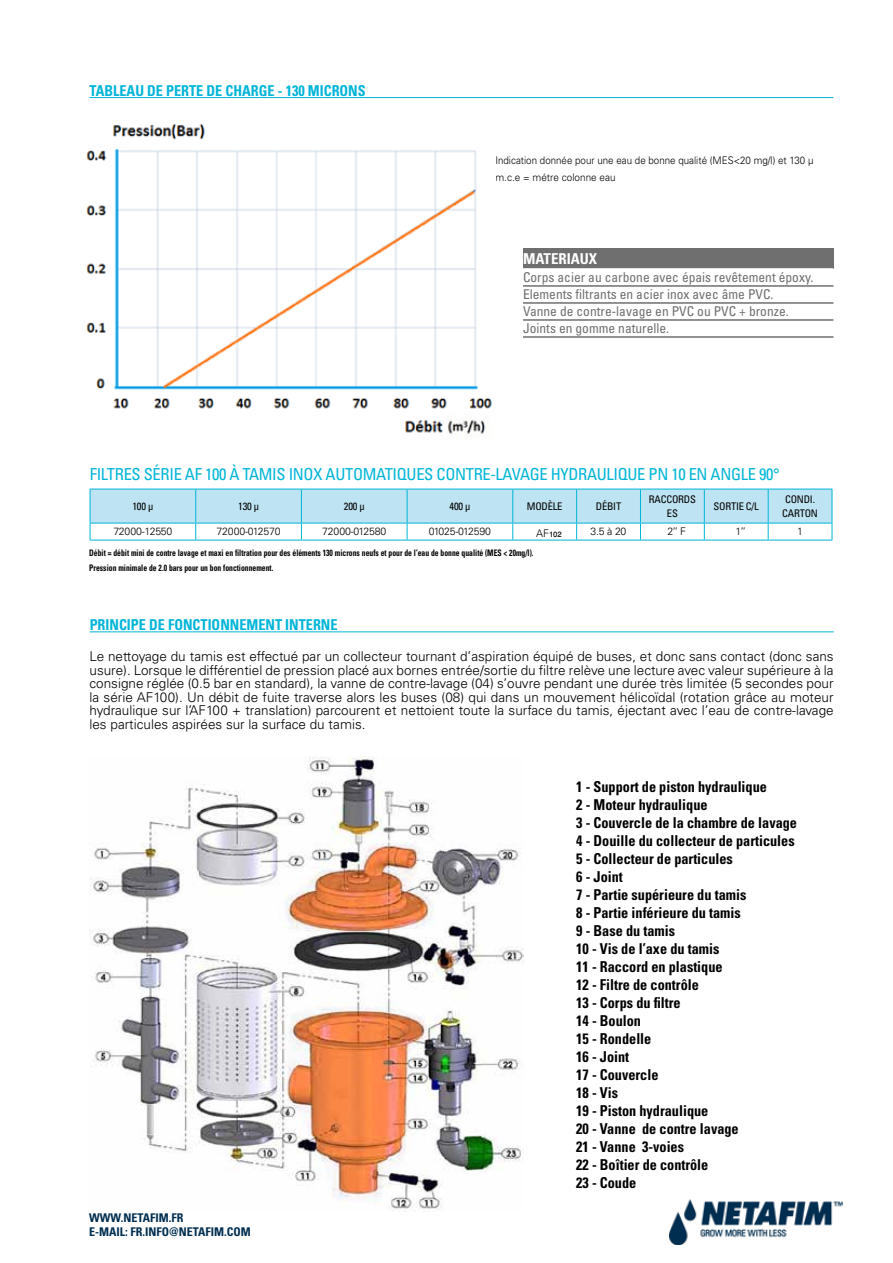
<style>
.page{position:relative;width:893px;height:1263px;background:#fff}
.page>*{position:absolute;margin:0;border:0;box-sizing:border-box;transform-origin:0 0}
.t1{font:condensed 16.5px "Univers LT Std";letter-spacing:-.02em;color:#00b5d8}
.t2{font:700 condensed 15px/18px "Univers LT Std";color:#000;scale:.95 1}
.t3{font:700 condensed 15px "Univers LT Std";color:#00b5d8;scale:.95 1}
.t4{font:700 condensed 15px "Univers LT Std";color:#fff}
.t5{font:300 13.5px/13.5px "Univers LT Std";color:#000;text-align:justify}
.t6{font:condensed 13.5px/17px "Univers LT Std";color:#706f6f}
.t7{font:700 condensed 12px/14.4px "Univers LT Std";color:#002e51}
.t8{font:300 10.5px/16.6px "Univers LT Std";color:#000;scale:.93 1}
.t9{font:condensed 10.5px/13.5px "Univers LT Std";letter-spacing:-.02em;color:#000;text-align:center}
.t10{font:300 10.5px "Univers LT Std";letter-spacing:-.02em;color:#000}
.t11{font:300 10.5px "Univers LT Std";color:#000}
.t12{font:500 10.5px "Win Soft Pro";color:#000}
.t13{font:700 condensed 9px/15px "Univers LT Std";color:#000;scale:.85 1}
.s1{font-family:"Univers LT Std";font-weight:300}
</style>
<div class="page">
<div style="left:523px;top:249px;width:310px;height:20px;background:#706f6f"></div>
<hr style="left:523px;top:268px;width:310px;height:2px;background:#fff">
<hr style="left:523px;top:285px;width:310px;height:2px;background:#706f6f">
<hr style="left:523px;top:302px;width:310px;height:2px;background:#706f6f">
<hr style="left:523px;top:319px;width:310px;height:2px;background:#706f6f">
<hr style="left:523px;top:336px;width:310px;height:2px;background:#706f6f">
<hr style="left:89px;top:97px;width:744px;height:1px;background:#00b5d8">
<hr style="left:90px;top:631px;width:744px;height:1px;background:#00b5d8">
<svg style="left:90px;top:489px;width:743px;height:51px"></svg>
<hr style="left:513px;top:540px;width:64px;height:1px;background:#00b5d8">
<hr style="left:577px;top:540px;width:63px;height:1px;background:#00b5d8">
<hr style="left:640px;top:540px;width:64px;height:1px;background:#00b5d8">
<hr style="left:704px;top:540px;width:64px;height:1px;background:#00b5d8">
<hr style="left:768px;top:540px;width:64px;height:1px;background:#00b5d8">
<hr style="left:90px;top:540px;width:106px;height:1px;background:#00b5d8">
<hr style="left:196px;top:540px;width:105px;height:1px;background:#00b5d8">
<hr style="left:301px;top:540px;width:106px;height:1px;background:#00b5d8">
<hr style="left:407px;top:540px;width:106px;height:1px;background:#00b5d8">
<img style="left:89px;top:756px;width:435px;height:454px">
<img style="left:86px;top:124px;width:406px;height:314px">
<img style="left:669px;top:1199px;width:173px;height:45px">
<p class="t3" style="left:89px;top:81px;width:292px">TABLEAU DE PERTE DE CHARGE - 130 MICRONS</p>
<p class="t8" style="left:495px;top:152px;width:343px">Indication donnée pour une eau de bonne qualité (MES&lt;20 mg/l) et 130 µ m.c.e = métre colonne eau</p>
<p class="t4" style="left:523px;top:249px;width:76px">MATERIAUX</p>
<p class="t6" style="left:523px;top:269px;width:292px">Corps acier au carbone avec épais revêtement époxy.<br>Elements filtrants en acier inox avec âme PVC.<br>Vanne de contre-lavage en PVC ou PVC + bronze.<br>Joints en gomme naturelle.</p>
<p class="t1" style="left:90px;top:464px;width:691px">FILTRES SÉRIE AF 100 À TAMIS INOX AUTOMATIQUES CONTRE-LAVAGE HYDRAULIQUE PN 10 EN ANGLE 90°</p>
<p class="t9" style="left:133px;top:499px;width:22px">100 µ</p>
<p class="t9" style="left:238px;top:499px;width:22px">130 µ</p>
<p class="t9" style="left:344px;top:499px;width:22px">200 µ</p>
<p class="t9" style="left:450px;top:499px;width:22px">400 µ</p>
<p class="t9" style="left:527px;top:499px;width:37px">MODÈLE</p>
<p class="t9" style="left:596px;top:499px;width:27px">DÉBIT</p>
<p class="t9" style="left:649px;top:492px;width:48px">RACCORDS<br>ES</p>
<p class="t9" style="left:713px;top:499px;width:47px">SORTIE C/L</p>
<p class="t9" style="left:782px;top:492px;width:37px;text-align:left">CONDI.<br>CARTON</p>
<p class="t10" style="left:113px;top:525px;width:61px">72000-12550</p>
<p class="t10" style="left:217px;top:525px;width:65px">72000-012570</p>
<p class="t10" style="left:322px;top:525px;width:65px">72000-012580</p>
<p class="t10" style="left:429px;top:525px;width:63px">01025-012590</p>
<p class="t12" style="left:536px;top:526px;width:27px"><span class="s1">AF</span>102</p>
<p class="t11" style="left:591px;top:525px;width:37px">3.5 à 20</p>
<p class="t11" style="left:667px;top:525px;width:20px">2’’ F</p>
<p class="t11" style="left:735px;top:525px;width:12px">1’’</p>
<p class="t11" style="left:797px;top:525px;width:7px">1</p>
<p class="t13" style="left:89px;top:545px;width:524px">Débit = débit mini de contre lavage et maxi en filtration pour des éléments 130 microns neufs et pour de l’eau de bonne qualité (MES &lt; 20mg/l).<br>Pression minimale de 2.0 bars pour un bon fonctionnement.</p>
<p class="t3" style="left:90px;top:616px;width:262px">PRINCIPE DE FONCTIONNEMENT INTERNE</p>
<p class="t5" style="left:89px;top:649px;width:746px">Le nettoyage du tamis est effectué par un collecteur tournant d’aspiration équipé de buses, et donc sans contact (donc sans usure). Lorsque le différentiel de pression placé aux bornes entrée/sortie du filtre relève une lecture avec valeur supérieure à la consigne réglée (0.5 bar en standard), la vanne de contre-lavage (04) s’ouvre pendant une durée très limitée (5 secondes pour la série AF100). Un débit de fuite traverse alors les buses (08) qui dans un mouvement hélicoïdal (rotation grâce au moteur hydraulique sur l’AF100 + translation) parcourent et nettoient toute la surface du tamis, éjectant avec l’eau de contre-lavage les particules aspirées sur la surface du tamis.</p>
<p class="t7" style="left:89px;top:1210px;width:163px">WWW.NETAFIM.FR<br>E-MAIL: FR.INFO@NETAFIM.COM</p>
<p class="t2" style="left:576px;top:777px;width:234px">1 - Support de piston hydraulique<br>2 - Moteur hydraulique<br>3 - Couvercle de la chambre de lavage<br>4 - Douille du collecteur de particules<br>5 - Collecteur de particules<br>6 - Joint<br>7 - Partie supérieure du tamis<br>8 - Partie inférieure du tamis<br>9 - Base du tamis<br>10 - Vis de l’axe du tamis<br>11 - Raccord en plastique<br>12 - Filtre de contrôle<br>13 - Corps du filtre<br>14 - Boulon<br>15 - Rondelle<br>16 - Joint<br>17 - Couvercle<br>18 - Vis<br>19 - Piston hydraulique<br>20 - Vanne de contre lavage<br>21 - Vanne 3-voies<br>22 - Boîtier de contrôle<br>23 - Coude</p>
</div>
